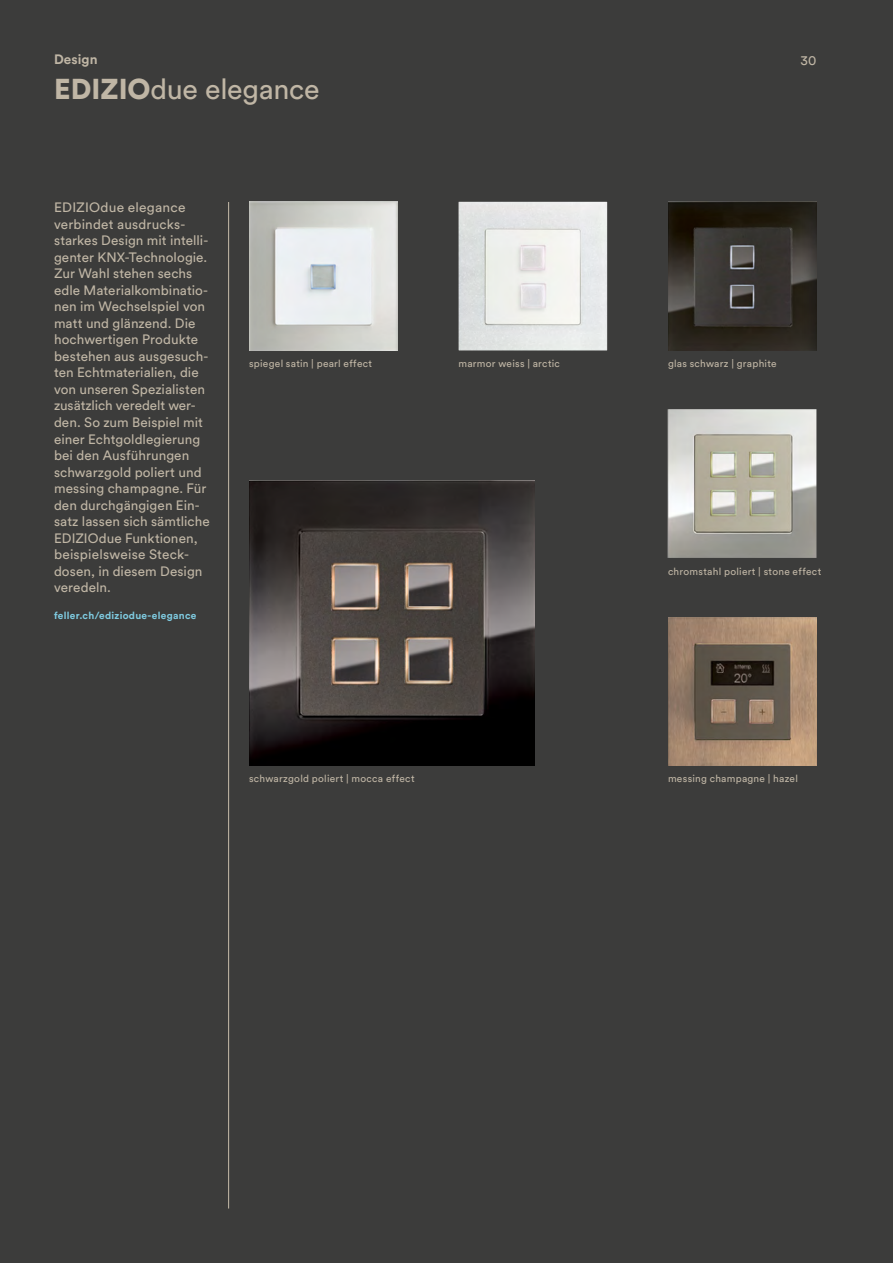
<style>
.page{position:relative;width:893px;height:1263px;background:#3c3c3b}
.page>*{position:absolute;margin:0;border:0;box-sizing:border-box;transform-origin:0 0}
.t1{font:28.5px "Circular Std";letter-spacing:-.01em;color:#c0b6a5}
.t2{font:13.5px/16.5px "Circular Std";letter-spacing:.005em;color:#c0b6a5}
.t3{font:700 13.5px "Circular Std";letter-spacing:.005em;color:#c0b6a5}
.d_Legende_7_9{font:10.2px "Circular Std";letter-spacing:.025em;color:#c0b6a5}
.t4{font:700 10.2px "Circular Std";letter-spacing:.025em;color:#7fcce2}
.s1{font-weight:900}
</style>
<div class="page">
<img style="left:249px;top:202px;width:149px;height:149px">
<img style="left:249px;top:481px;width:286px;height:285px">
<img style="left:458px;top:202px;width:149px;height:148px">
<div style="left:655px;top:192px;width:174px;height:159px;background:#000;opacity:.4"></div>
<img style="left:668px;top:409px;width:148px;height:149px">
<img style="left:668px;top:617px;width:148px;height:149px">
<hr style="left:228px;top:202px;width:1px;height:1006px;background:#c0b6a5">
<p class="t3" style="left:54px;top:51px;width:45px">Design</p>
<p class="t2" style="left:800px;top:52px;width:17px">30</p>
<p class="t1" style="left:54px;top:72px;width:267px"><span class="s1">EDIZIO</span>due elegance</p>
<p class="t2" style="left:54px;top:199px;width:157px">EDIZIOdue elegance verbindet ausdrucks&shy;starkes Design mit intelli&shy;genter KNX-Technologie.<br>Zur Wahl stehen sechs edle Materialkombinatio&shy;nen im Wechselspiel von matt und glänzend. Die hochwertigen Produkte bestehen aus ausgesuch&shy;ten Echtmaterialien, die von unseren Spezialisten zusätzlich veredelt wer&shy;den. So zum Beispiel mit einer Echtgoldlegierung bei den Ausführungen schwarzgold poliert und messing champagne. Für den durchgängigen Ein&shy;satz lassen sich sämtliche<br>EDIZIOdue Funktionen, beispielsweise Steck&shy;dosen, in diesem Design veredeln.</p>
<p class="t4" style="left:54px;top:609px;width:144px">feller.ch/ediziodue-elegance</p>
<p class="d_Legende_7_9" style="left:249px;top:357px;width:125px">spiegel satin | pearl effect</p>
<p class="d_Legende_7_9" style="left:458px;top:357px;width:103px">marmor weiss | arctic</p>
<p class="d_Legende_7_9" style="left:249px;top:773px;width:167px">schwarzgold poliert | mocca effect</p>
<p class="d_Legende_7_9" style="left:668px;top:357px;width:110px">glas schwarz | graphite</p>
<p class="d_Legende_7_9" style="left:668px;top:565px;width:155px">chromstahl poliert | stone effect</p>
<p class="d_Legende_7_9" style="left:668px;top:773px;width:131px">messing champagne | hazel</p>
</div>
